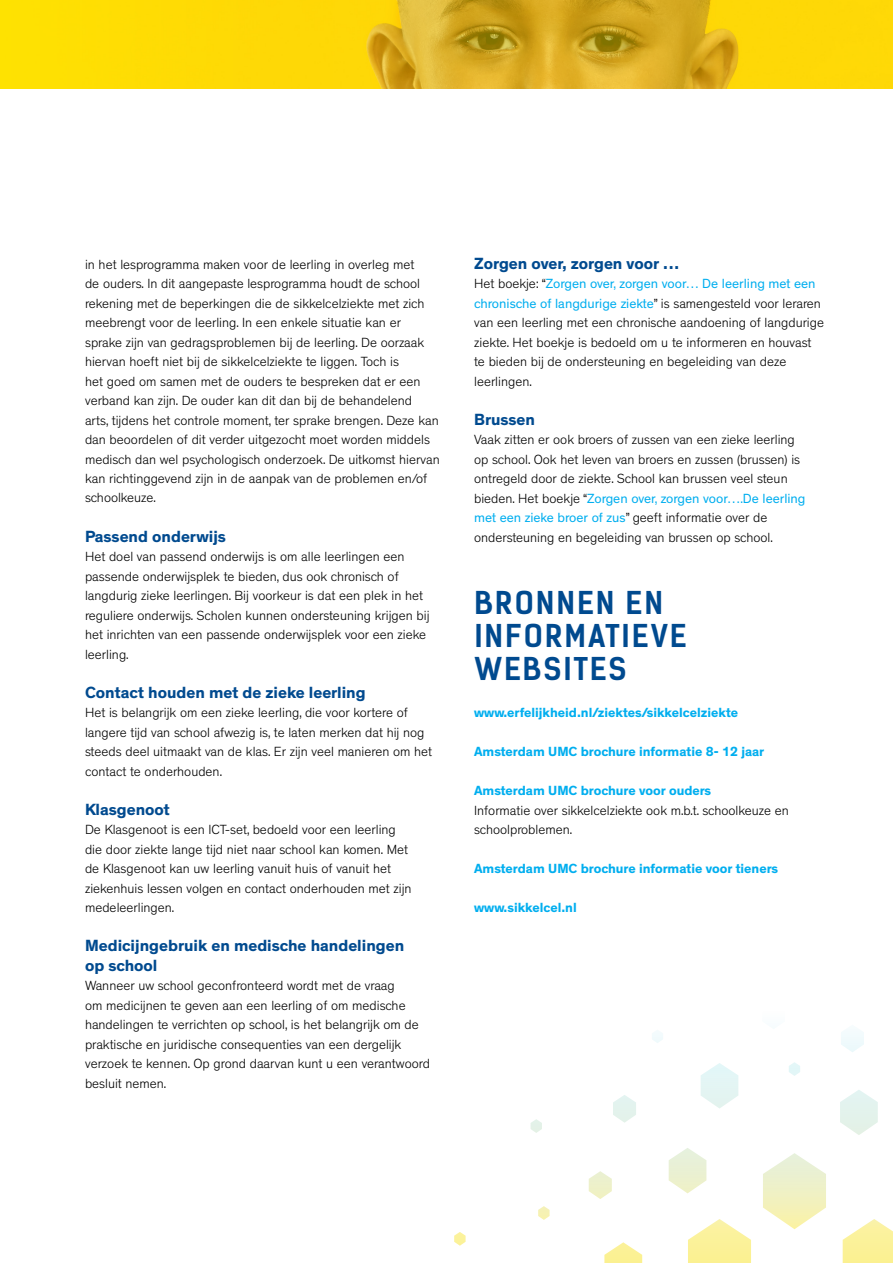
<style>
.page{position:relative;width:893px;height:1263px;background:#fff}
.page>*{position:absolute;margin:0;border:0;box-sizing:border-box;transform-origin:0 0}
.t1{font:700 30px/33px "Kelson Sans";letter-spacing:.065em;color:#004a8f}
.t2{font:700 16.5px/19.5px "Theinhardt";color:#004a8f}
.t3{font:300 13.5px/19.5px "Theinhardt";color:#000}
.t4{font:700 13.5px "Theinhardt";color:#00aeef}
.s1{font-weight:400;color:#00aeef}
</style>
<div class="page">
<svg style="left:332px;top:0;width:561px;height:89px;background:#e4ba18"></svg>
<div style="left:0;top:0;width:332px;height:89px;background:#fedb04"></div>
<svg style="left:688px;top:1219px;width:63px;height:44px"></svg>
<svg style="left:843px;top:1219px;width:50px;height:44px"></svg>
<svg style="left:763px;top:1153px;width:63px;height:76px"></svg>
<svg style="left:669px;top:1148px;width:37px;height:45px"></svg>
<svg style="left:604px;top:1242px;width:38px;height:21px"></svg>
<svg style="left:701px;top:1063px;width:37px;height:45px"></svg>
<svg style="left:840px;top:1090px;width:38px;height:45px"></svg>
<svg style="left:589px;top:1171px;width:23px;height:28px"></svg>
<svg style="left:613px;top:1095px;width:23px;height:28px"></svg>
<svg style="left:841px;top:1031px;width:23px;height:21px"></svg>
<svg style="left:538px;top:1206px;width:12px;height:14px"></svg>
<svg style="left:530px;top:1119px;width:12px;height:14px"></svg>
<svg style="left:789px;top:1062px;width:11px;height:14px"></svg>
<svg style="left:652px;top:1031px;width:11px;height:12px"></svg>
<svg style="left:454px;top:1232px;width:12px;height:14px"></svg>
<p class="t3" style="left:85px;top:254px;width:356px">in het lesprogramma maken voor de leerling in overleg met<br>de ouders. In dit aangepaste lesprogramma houdt de school rekening met de beperkingen die de sikkelcelziekte met zich meebrengt voor de leerling. In een enkele situatie kan er sprake zijn van gedragsproblemen bij de leerling. De oorzaak hiervan hoeft niet bij de sikkelcelziekte te liggen. Toch is<br>het goed om samen met de ouders te bespreken dat er een verband kan zijn. De ouder kan dit dan bij de behandelend<br>arts, tijdens het controle moment, ter sprake brengen. Deze kan dan beoordelen of dit verder uitgezocht moet worden middels medisch dan wel psychologisch onderzoek. De uitkomst hiervan kan richtinggevend zijn in de aanpak van de problemen en/of schoolkeuze.</p>
<p class="t2" style="left:85px;top:527px;width:143px">Passend onderwijs</p>
<p class="t3" style="left:85px;top:547px;width:346px">Het doel van passend onderwijs is om alle leerlingen een passende onderwijsplek te bieden, dus ook chronisch of langdurig zieke leerlingen. Bij voorkeur is dat een plek in het reguliere onderwijs. Scholen kunnen ondersteuning krijgen bij het inrichten van een passende onderwijsplek voor een zieke leerling.</p>
<p class="t2" style="left:85px;top:683px;width:282px">Contact houden met de zieke leerling</p>
<p class="t3" style="left:85px;top:703px;width:349px">Het is belangrijk om een zieke leerling, die voor kortere of langere tijd van school afwezig is, te laten merken dat hij nog steeds deel uitmaakt van de klas. Er zijn veel manieren om het contact te onderhouden.</p>
<p class="t2" style="left:85px;top:800px;width:86px">Klasgenoot</p>
<p class="t3" style="left:85px;top:820px;width:328px">De Klasgenoot is een ICT-set, bedoeld voor een leerling die door ziekte lange tijd niet naar school kan komen. Met de Klasgenoot kan uw leerling vanuit huis of vanuit het ziekenhuis lessen volgen en contact onderhouden met zijn medeleerlingen.</p>
<p class="t2" style="left:85px;top:936px;width:321px">Medicijngebruik en medische handelingen op school</p>
<p class="t3" style="left:85px;top:976px;width:346px">Wanneer uw school geconfronteerd wordt met de vraag<br>om medicijnen te geven aan een leerling of om medische handelingen te verrichten op school, is het belangrijk om de praktische en juridische consequenties van een dergelijk verzoek te kennen. Op grond daarvan kunt u een verantwoord besluit nemen.</p>
<p class="t2" style="left:474px;top:254px;width:207px">Zorgen over, zorgen voor …</p>
<p class="t3" style="left:474px;top:274px;width:351px">Het boekje: “<span class="s1">Zorgen over, zorgen voor… De leerling met een chronische of langdurige ziekte</span>” is samengesteld voor leraren van een leerling met een chronische aandoening of langdurige ziekte. Het boekje is bedoeld om u te informeren en houvast te bieden bij de ondersteuning en begeleiding van deze leerlingen.</p>
<p class="t2" style="left:474px;top:410px;width:62px">Brussen</p>
<p class="t3" style="left:474px;top:430px;width:333px">Vaak zitten er ook broers of zussen van een zieke leerling op school. Ook het leven van broers en zussen (brussen) is ontregeld door de ziekte. School kan brussen veel steun bieden. Het boekje “<span class="s1">Zorgen over, zorgen voor….De leerling met een zieke broer of zus</span>” geeft informatie over de ondersteuning en begeleiding van brussen op school.</p>
<h1 class="t1" style="left:474px;top:586px;width:214px">BRONNEN EN<br>INFORMATIEVE<br>WEBSITES</h1>
<p class="t4" style="left:474px;top:704px;width:265px">www.erfelijkheid.nl/ziektes/sikkelcelziekte</p>
<p class="t4" style="left:474px;top:743px;width:292px">Amsterdam UMC brochure informatie 8- 12 jaar</p>
<p class="t4" style="left:474px;top:782px;width:239px">Amsterdam UMC brochure voor ouders</p>
<p class="t3" style="left:474px;top:800px;width:316px">Informatie over sikkelcelziekte ook m.b.t. schoolkeuze en schoolproblemen.</p>
<p class="t4" style="left:474px;top:860px;width:306px">Amsterdam UMC brochure informatie voor tieners</p>
<p class="t4" style="left:474px;top:899px;width:104px">www.sikkelcel.nl</p>
</div>
